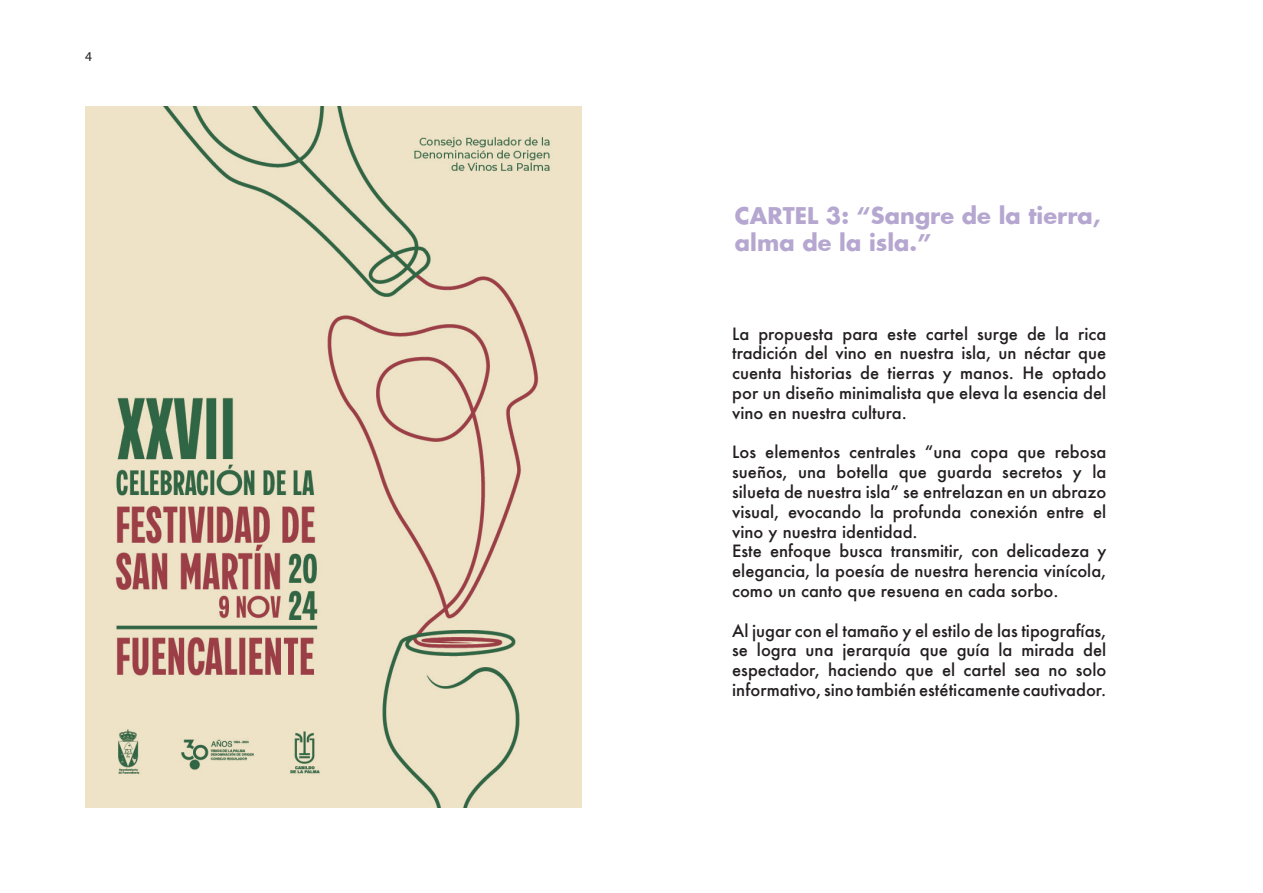
<style>
.page{position:relative;width:1263px;height:893px;background:#fff}
.page>*{position:absolute;margin:0;border:0;box-sizing:border-box;transform-origin:0 0}
.t1{font:700 22.5px/27px "Futura";color:#b5a7d0}
.t2{font:500 16.5px/19.8px "Futura";color:#231f20;text-align:justify}
.t3{font:13.5px "Myriad Pro";color:#231f20}
</style>
<div class="page">
<img style="left:85px;top:106px;width:496px;height:702px">
<p class="t3" style="left:85px;top:48px;width:8px">4</p>
<p class="t1" style="left:735px;top:202px;width:367px">CARTEL 3: “Sangre de la tierra, alma de la isla.”</p>
<p class="t2" style="left:732px;top:323px;width:376px">La propuesta para este cartel surge de la rica tradición del vino en nuestra isla, un néctar que cuenta historias de tierras y manos. He optado por un diseño minimalista que eleva la esencia del vino en nuestra cultura.</p>
<p class="t2" style="left:732px;top:442px;width:376px">Los elementos centrales “una copa que rebosa sueños, una botella que guarda secretos y la silueta de nuestra isla” se entrelazan en un abrazo visual, evocando la profunda conexión entre el vino y nuestra identidad.</p>
<p class="t2" style="left:732px;top:541px;width:376px">Este enfoque busca transmitir, con delicadeza y elegancia, la poesía de nuestra herencia vinícola, como un canto que resuena en cada sorbo.</p>
<p class="t2" style="left:732px;top:620px;width:376px">Al jugar con el tamaño y el estilo de las tipografías, se logra una jerarquía que guía la mirada del espectador, haciendo que el cartel sea no solo informativo, sino también estéticamente cautivador.</p>
</div>
